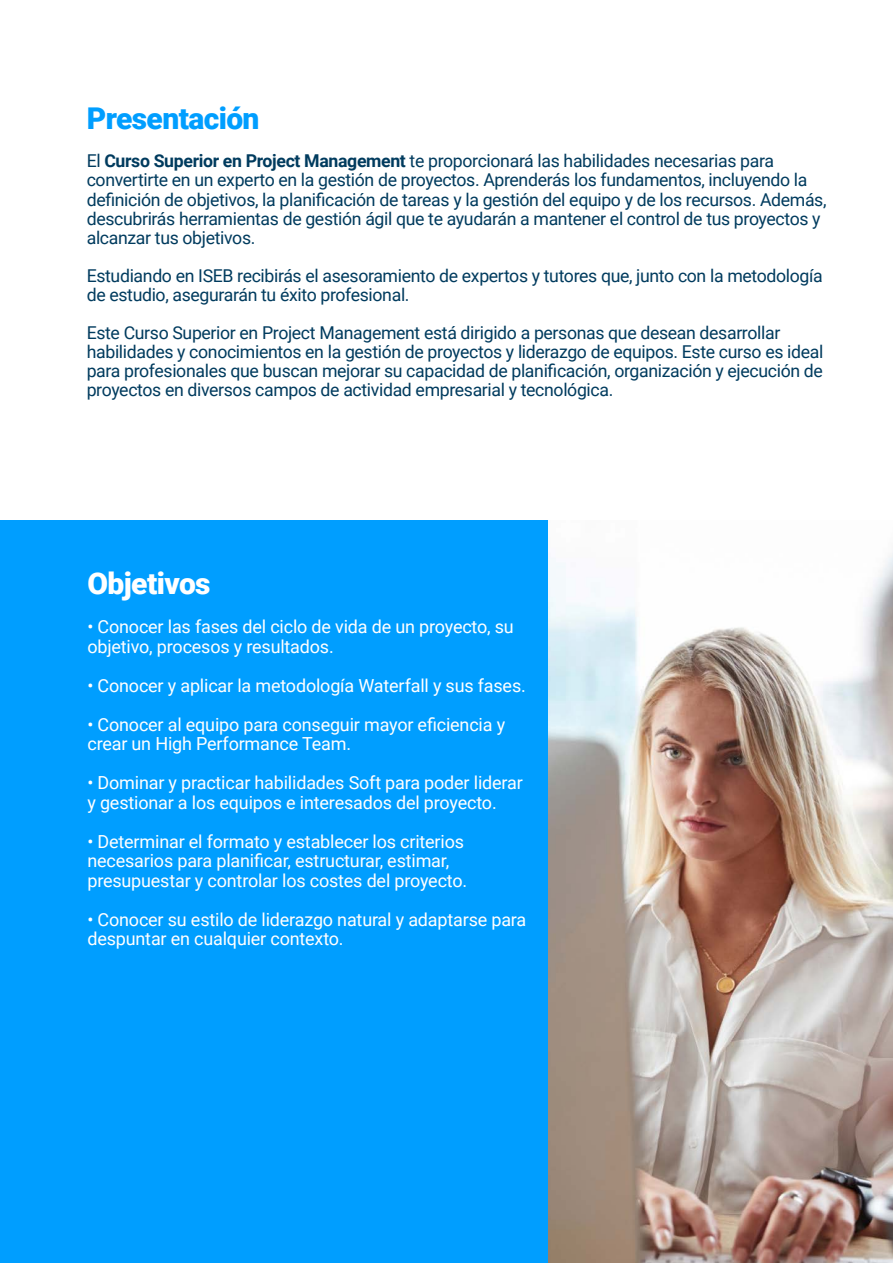
<style>
.page{position:relative;width:893px;height:1263px;background:#fff}
.page>*{position:absolute;margin:0;border:0;box-sizing:border-box;transform-origin:0 0}
.t1{font:900 30px "Roboto";letter-spacing:-.02em;color:#009eff}
.t2{font:900 30px "Roboto";letter-spacing:-.02em;color:#fff}
.t3{font:18px/19.5px "Roboto";letter-spacing:-.01em;color:#fff}
.t4{font:17.7px/19px "Roboto";letter-spacing:-.02em;color:#003b5e}
.s1{font-weight:700}
</style>
<div class="page">
<div style="left:0;top:520px;width:548px;height:743px;background:#009eff"></div>
<img style="left:548px;top:553px;width:345px;height:710px">
<h1 class="t1" style="left:87px;top:97px;width:174px">Presentación</h1>
<p class="t4" style="left:87px;top:151px;width:741px">El <span class="s1">Curso Superior en Project Management</span> te proporcionará las habilidades necesarias para convertirte en un experto en la gestión de proyectos. Aprenderás los fundamentos, incluyendo la definición de objetivos, la planificación de tareas y la gestión del equipo y de los recursos. Además, descubrirás herramientas de gestión ágil que te ayudarán a mantener el control de tus proyectos y alcanzar tus objetivos.</p>
<p class="t4" style="left:87px;top:265px;width:737px">Estudiando en ISEB recibirás el asesoramiento de expertos y tutores que, junto con la metodología de estudio, asegurarán tu éxito profesional.</p>
<p class="t4" style="left:87px;top:322px;width:738px">Este Curso Superior en Project Management está dirigido a personas que desean desarrollar habilidades y conocimientos en la gestión de proyectos y liderazgo de equipos. Este curso es ideal para profesionales que buscan mejorar su capacidad de planificación, organización y ejecución de proyectos en diversos campos de actividad empresarial y tecnológica.</p>
<h1 class="t2" style="left:87px;top:562px;width:125px">Objetivos</h1>
<p class="t3" style="left:87px;top:616px;width:428px">• Conocer las fases del ciclo de vida de un proyecto, su objetivo, procesos y resultados.</p>
<p class="t3" style="left:87px;top:675px;width:440px">• Conocer y aplicar la metodología Waterfall y sus fases.</p>
<p class="t3" style="left:87px;top:714px;width:419px">• Conocer al equipo para conseguir mayor eficiencia y crear un High Performance Team.</p>
<p class="t3" style="left:87px;top:772px;width:437px">• Dominar y practicar habilidades Soft para poder liderar y gestionar a los equipos e interesados del proyecto.</p>
<p class="t3" style="left:87px;top:831px;width:381px">• Determinar el formato y establecer los criterios necesarios para planificar, estructurar, estimar, presupuestar y controlar los costes del proyecto.</p>
<p class="t3" style="left:87px;top:909px;width:440px">• Conocer su estilo de liderazgo natural y adaptarse para despuntar en cualquier contexto.</p>
</div>
